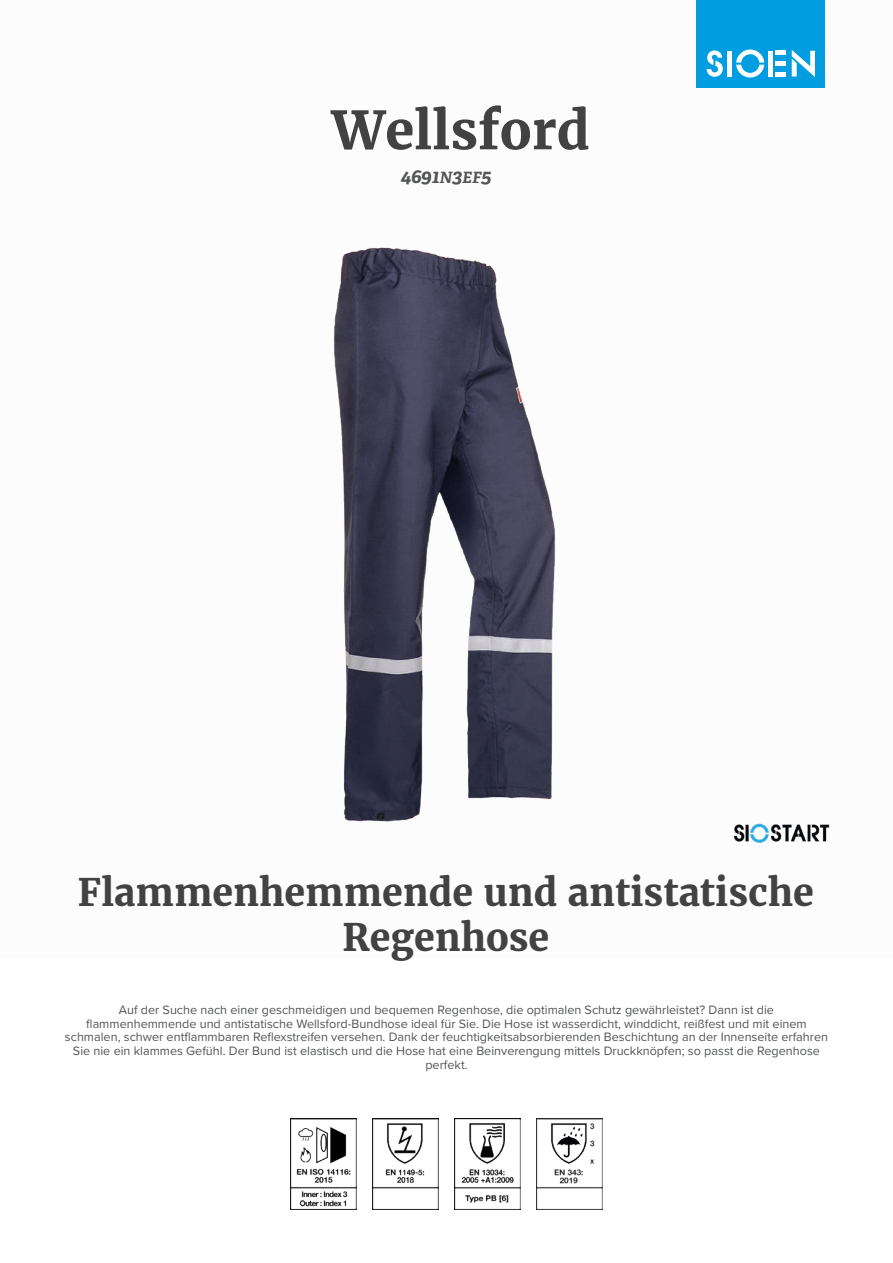
<style>
.page{position:relative;width:893px;height:1263px;background:#fff}
.page>*{position:absolute;margin:0;border:0;box-sizing:border-box;transform-origin:0 0}
.t1{font:700 52.5px "Merriweather";color:#424243}
.t2{font:700 37.5px/45px "Merriweather";color:#424243;text-align:center}
.t3{font:italic 700 19.5px "Adelle";color:#545555}
.t4{font:12.6px/13.6px "Proxima Nova";color:#545555;text-align:center}
.s1{font-size:15.6px}
</style>
<div class="page">
<div style="left:697px;top:0;width:128px;height:88px;background:#009de1"></div>
<svg style="left:707px;top:50px;width:16px;height:27px"></svg>
<svg style="left:736px;top:50px;width:28px;height:28px"></svg>
<div style="left:727px;top:51px;width:5px;height:26px;background:#fff"></div>
<div style="left:768px;top:51px;width:5px;height:26px;background:#fff"></div>
<div style="left:775px;top:72px;width:11px;height:5px;background:#fff"></div>
<div style="left:775px;top:61px;width:11px;height:5px;background:#fff"></div>
<hr style="left:775px;top:51px;width:11px;height:4px;background:#fff">
<svg style="left:792px;top:50px;width:23px;height:27px"></svg>
<img style="left:734px;top:823px;width:96px;height:21px">
<img style="left:290px;top:1118px;width:66px;height:92px">
<img style="left:372px;top:1118px;width:67px;height:92px">
<img style="left:454px;top:1118px;width:67px;height:92px">
<img style="left:536px;top:1118px;width:67px;height:92px">
<img style="left:333px;top:247px;width:223px;height:575px">
<h1 class="t1" style="left:332px;top:95px;width:260px">Wellsford</h1>
<h3 class="t3" style="left:400px;top:164px;width:93px">4691<span class="s1">N</span>3<span class="s1">EF</span>5</h3>
<h2 class="t2" style="left:78px;top:869px;width:737px">Flammenhemmende und antistatische<br>Regenhose</h2>
<p class="t4" style="left:65px;top:1002px;width:765px">Auf der Suche nach einer geschmeidigen und bequemen Regenhose, die optimalen Schutz gewährleistet? Dann ist die flammenhemmende und antistatische Wellsford-Bundhose ideal für Sie. Die Hose ist wasserdicht, winddicht, reißfest und mit einem schmalen, schwer entflammbaren Reflexstreifen versehen. Dank der feuchtigkeitsabsorbierenden Beschichtung an der Innenseite erfahren Sie nie ein klammes Gefühl. Der Bund ist elastisch und die Hose hat eine Beinverengung mittels Druckknöpfen; so passt die Regenhose perfekt.</p>
</div>
